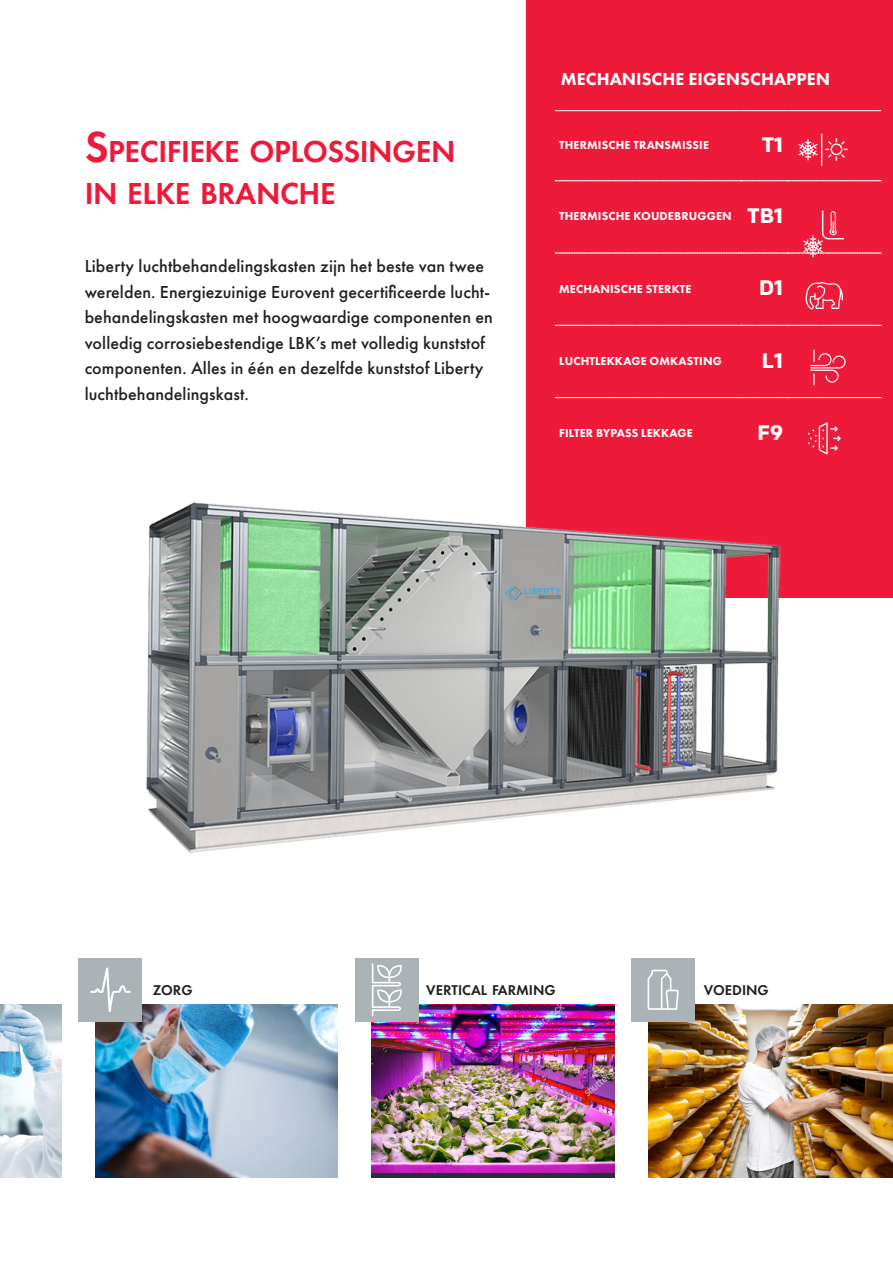
<style>
.page{position:relative;width:893px;height:1263px;background:#fff}
.page>*{position:absolute;margin:0;border:0;box-sizing:border-box;transform-origin:0 0}
.t1{font:600 31.5px "Futura PT";letter-spacing:-.015em;color:#ed1a3a}
.t2{font:700 21px "Colfax";color:#fff}
.t3{font:500 18px/25.5px "Futura PT";letter-spacing:.005em;color:#231f20}
.t4{font:800 18px "Futura PT";color:#fff}
.t5{font:600 14.7px "Futura PT";color:#231f20}
.t6{font:800 12px "Futura PT";letter-spacing:.01em;color:#fff}
.s1{font-size:45px}
</style>
<div class="page">
<img style="left:372px;top:1005px;width:242px;height:173px">
<img style="left:648px;top:1005px;width:245px;height:173px">
<div style="left:526px;top:0;width:367px;height:597px;background:#ed1a3a"></div>
<svg style="left:555px;top:325px;width:327px;height:1px"></svg>
<svg style="left:555px;top:397px;width:327px;height:1px"></svg>
<svg style="left:555px;top:180px;width:327px;height:1px"></svg>
<hr style="left:555px;top:110px;width:186px;height:1px;background:#fff">
<hr style="left:741px;top:110px;width:46px;height:1px;background:#fff">
<hr style="left:787px;top:110px;width:94px;height:1px;background:#fff">
<svg style="left:798px;top:139px;width:19px;height:21px"></svg>
<svg style="left:825px;top:138px;width:23px;height:23px"></svg>
<hr style="left:821px;top:134px;width:1px;height:32px;background:#fff">
<svg style="left:555px;top:210px;width:327px;height:47px"></svg>
<svg style="left:810px;top:350px;width:36px;height:35px"></svg>
<svg style="left:806px;top:282px;width:37px;height:28px"></svg>
<svg style="left:808px;top:422px;width:33px;height:32px"></svg>
<img style="left:146px;top:501px;width:720px;height:353px">
<img style="left:0;top:1005px;width:61px;height:173px">
<img style="left:95px;top:1005px;width:243px;height:173px">
<div style="left:78px;top:958px;width:64px;height:64px;background:#acb3b6"></div>
<svg style="left:90px;top:967px;width:41px;height:45px"></svg>
<div style="left:631px;top:958px;width:64px;height:64px;background:#acb3b6"></div>
<div style="left:355px;top:958px;width:64px;height:64px;background:#acb3b6"></div>
<svg style="left:648px;top:970px;width:31px;height:40px"></svg>
<svg style="left:372px;top:963px;width:30px;height:53px"></svg>
<p class="t1" style="left:85px;top:131px;width:372px"><span class="s1">S</span>PECIFIEKE OPLOSSINGEN</p>
<p class="t1" style="left:85px;top:174px;width:252px">IN ELKE BRANCHE</p>
<p class="t3" style="left:85px;top:253px;width:410px">Liberty luchtbehandelingskasten zijn het beste van twee werelden. Energiezuinige Eurovent gecertificeerde lucht&shy;behandelingskasten met hoogwaardige componenten en volledig corrosiebestendige LBK’s met volledig kunststof</p>
<p class="t3" style="left:85px;top:355px;width:400px">componenten. Alles in één en dezelfde kunststof Liberty luchtbehandelingskast.</p>
<p class="t4" style="left:561px;top:68px;width:271px">MECHANISCHE EIGENSCHAPPEN</p>
<p class="t6" style="left:559px;top:138px;width:151px">THERMISCHE TRANSMISSIE</p>
<p class="t2" style="left:762px;top:132px;width:23px">T1</p>
<p class="t6" style="left:559px;top:209px;width:174px">THERMISCHE KOUDEBRUGGEN</p>
<p class="t2" style="left:747px;top:203px;width:37px">TB1</p>
<p class="t6" style="left:559px;top:281px;width:134px">MECHANISCHE STERKTE</p>
<p class="t2" style="left:759px;top:275px;width:25px">D1</p>
<p class="t6" style="left:559px;top:353px;width:164px">LUCHTLEKKAGE OMKASTING</p>
<p class="t2" style="left:762px;top:347px;width:23px">L1</p>
<p class="t6" style="left:559px;top:426px;width:135px">FILTER BYPASS LEKKAGE</p>
<p class="t2" style="left:757px;top:420px;width:27px">F9</p>
<p class="t5" style="left:153px;top:981px;width:41px">ZORG</p>
<p class="t5" style="left:426px;top:981px;width:131px">VERTICAL FARMING</p>
<p class="t5" style="left:704px;top:981px;width:67px">VOEDING</p>
</div>
